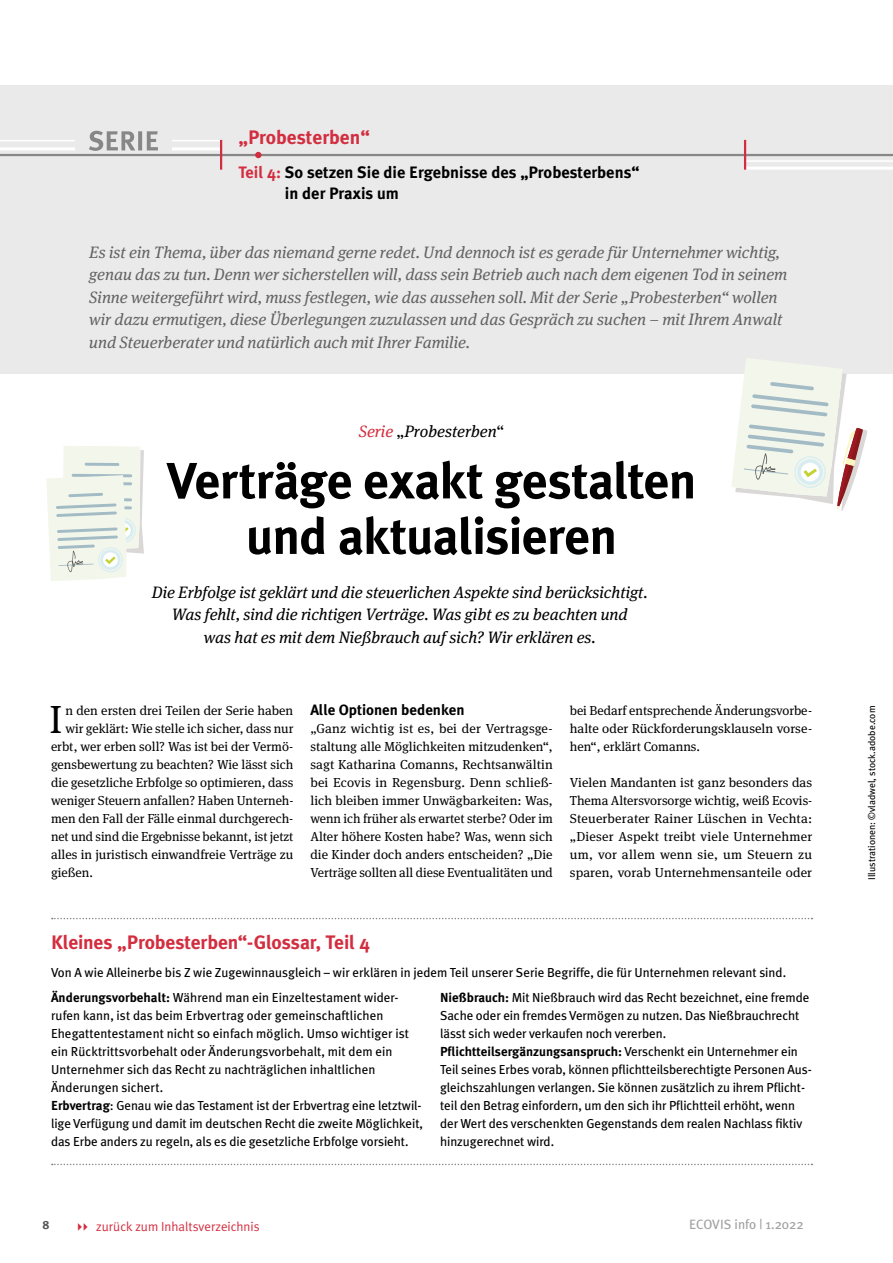
<style>
.page{position:relative;width:893px;height:1263px;background:#fff}
.page>*{position:absolute;margin:0;border:0;box-sizing:border-box;transform-origin:0 0}
.Headline_34_37pt{font:700 51px/55.5px "Meta Plus";letter-spacing:-.015em;color:#000;text-align:center}
.Fließtext__Initale{font:39.15px "Meta Serif OT";color:#000}
.x_Marginal_Head_13_P{font:700 19.5px "Meta Plus";letter-spacing:-.005em;color:#d32e3f}
.Vorspann{font:italic 16.5px/22.5px "Meta Serif OT";color:#646363}
.Vorspann-2{font:italic 16.5px/22.5px "Meta Serif OT";color:#000;text-align:center}
.t1{font:700 16.5px/21px "Meta Plus";color:#000}
.Dachzeile{font:italic 16.5px "Meta Serif OT";color:#000}
.Fließtext{font:700 15px "Meta Plus";color:#000}
.t2{font:13.5px "Meta Plus";color:#a1a1a1}
.Marginal_Text{font:13.05px/18px "Meta Plus";letter-spacing:-.005em;color:#000}
.Fließtext-2{font:13.05px/18px "Meta Serif OT";letter-spacing:.005em;color:#000;text-align:justify}
.Fließtext__Initale-2{font:13.05px "Meta Serif OT";color:#000}
.Marginal_Text__Linie{font:13.05px "Meta Plus";color:#000}
.t3{font:13.05px "Meta Plus Normal";color:#d32e3f}
.t4{font:700 12px "Meta Plus";color:#575756}
.Bildunterschrift{font:9.75px "Meta Plus";color:#000}
.s1{color:#d32e3f}
.s2{font-style:normal}
.s3{font-weight:700}
</style>
<div class="page">
<div style="left:0;top:85px;width:893px;height:288px;background:#eaeaea"></div>
<hr style="left:0;top:154px;width:893px;height:2px;background:#878787">
<hr style="left:0;top:140px;width:221px;height:1px;background:#fff">
<hr style="left:0;top:147px;width:221px;height:3px;background:#fff">
<div style="left:75px;top:133px;width:97px;height:19px;background:#eaeaea"></div>
<hr style="left:220px;top:140px;width:2px;height:30px;background:#d32e3f">
<svg style="left:255px;top:152px;width:6px;height:6px"></svg>
<svg style="left:89px;top:131px;width:69px;height:20px"></svg>
<hr style="left:746px;top:160px;width:147px;height:2px;background:#fff">
<hr style="left:745px;top:167px;width:148px;height:3px;background:#fff">
<hr style="left:744px;top:140px;width:2px;height:30px;background:#d32e3f">
<svg style="left:731px;top:358px;width:137px;height:153px"></svg>
<svg style="left:46px;top:446px;width:98px;height:135px;background:#eaefe8"></svg>
<svg style="left:52px;top:918px;width:760px;height:1px"></svg>
<svg style="left:52px;top:1164px;width:760px;height:1px"></svg>
<p class="x_Marginal_Head_13_P" style="left:238px;top:126px;width:133px">„Probesterben“</p>
<p class="t1" style="left:285px;top:162px;width:356px;text-indent:-46px"><span class="s1">Teil 4:</span> So setzen Sie die Ergebnisse des „Probesterbens“ in der Praxis um</p>
<p class="Vorspann" style="left:89px;top:241px;width:699px">Es ist ein Thema, über das niemand gerne redet. Und dennoch ist es gerade für Unternehmer wichtig, genau das zu tun. Denn wer sicherstellen will, dass sein Betrieb auch nach dem eigenen Tod in seinem Sinne weitergeführt wird, muss festlegen, wie das aussehen soll. Mit der Serie „Probesterben“ wollen wir dazu ermutigen, diese Überlegungen zuzulassen und das Gespräch zu suchen – mit Ihrem Anwalt und Steuerberater und natürlich auch mit Ihrer Familie.</p>
<p class="Dachzeile" style="left:359px;top:421px;width:147px"><span class="s1">Serie</span> <span class="s2">„</span>Probesterben<span class="s2">“</span></p>
<p class="Headline_34_37pt" style="left:167px;top:453px;width:531px">Verträge exakt gestalten und aktualisieren</p>
<p class="Vorspann-2" style="left:152px;top:581px;width:497px">Die Erbfolge ist geklärt und die steuerlichen Aspekte sind berücksichtigt.<br>Was fehlt, sind die richtigen Verträge. Was gibt es zu beachten und<br>was hat es mit dem Nießbrauch auf sich? Wir erklären es.</p>
<p class="Fließtext__Initale" style="left:50px;top:697px;width:14px">I</p>
<p class="Fließtext__Initale-2" style="left:65px;top:703px;width:229px">n den ersten drei Teilen der Serie haben</p>
<p class="Fließtext__Initale-2" style="left:65px;top:721px;width:230px">wir geklärt: Wie stelle ich sicher, dass nur</p>
<p class="Fließtext__Initale-2" style="left:51px;top:739px;width:244px">erbt, wer erben soll? Was ist bei der Vermö-</p>
<p class="Fließtext__Initale-2" style="left:51px;top:757px;width:244px">gensbewertung zu beachten? Wie lässt sich</p>
<p class="Fließtext__Initale-2" style="left:51px;top:775px;width:244px">die gesetzliche Erbfolge so optimieren, dass</p>
<p class="Fließtext__Initale-2" style="left:51px;top:793px;width:244px">weniger Steuern anfallen? Haben Unterneh-</p>
<p class="Fließtext__Initale-2" style="left:51px;top:811px;width:244px">men den Fall der Fälle einmal durchgerech-</p>
<p class="Fließtext__Initale-2" style="left:51px;top:829px;width:244px">net und sind die Ergebnisse bekannt, ist jetzt</p>
<p class="Fließtext__Initale-2" style="left:51px;top:847px;width:244px">alles in juristisch einwandfreie Verträge zu</p>
<p class="Fließtext__Initale-2" style="left:51px;top:865px;width:43px">gießen.</p>
<p class="Fließtext" style="left:310px;top:701px;width:156px">Alle Optionen bedenken</p>
<p class="Fließtext-2" style="left:310px;top:720px;width:244px">„Ganz wichtig ist es, bei der Vertragsge&shy;staltung alle Möglichkeiten mitzudenken“, sagt Katharina Comanns, Rechtsanwältin bei Ecovis in Regensburg. Denn schließ&shy;lich bleiben immer Unwägbarkeiten: Was, wenn ich früher als erwartet sterbe? Oder im Alter höhere Kosten habe? Was, wenn sich die Kinder doch anders entscheiden? „Die Verträge sollten all diese Eventualitäten und</p>
<p class="Fließtext-2" style="left:570px;top:702px;width:244px">bei Bedarf entsprechende Änderungsvorbe&shy;halte oder Rückforderungsklauseln vorse&shy;hen“, erklärt Comanns.</p>
<p class="Fließtext-2" style="left:570px;top:774px;width:244px">Vielen Mandanten ist ganz besonders das Thema Altersvorsorge wichtig, weiß Ecovis-Steuerberater Rainer Lüschen in Vechta: „Dieser Aspekt treibt viele Unternehmer um, vor allem wenn sie, um Steuern zu sparen, vorab Unternehmensanteile oder</p>
<p class="x_Marginal_Head_13_P" style="left:51px;top:931px;width:321px">Kleines „Probesterben“-Glossar, Teil 4</p>
<p class="Marginal_Text__Linie" style="left:51px;top:965px;width:737px">Von A wie Alleinerbe bis Z wie Zugewinnausgleich – wir erklären in jedem Teil unserer Serie Begriffe, die für Unternehmen relevant sind.</p>
<p class="Marginal_Text" style="left:51px;top:988px;width:360px"><span class="s3">Änderungsvorbehalt:</span> Während man ein Einzeltestament wider&shy;rufen kann, ist das beim Erbvertrag oder gemeinschaftlichen Ehegattentestament nicht so einfach möglich. Umso wichtiger ist ein Rücktrittsvorbehalt oder Änderungsvorbehalt, mit dem ein Unternehmer sich das Recht zu nachträglichen inhaltlichen Änderungen sichert.</p>
<p class="Marginal_Text" style="left:51px;top:1096px;width:373px;text-align:justify"><span class="s3">Erbvertrag</span>: Genau wie das Testament ist der Erbvertrag eine letztwil&shy;lige Verfügung und damit im deutschen Recht die zweite Möglichkeit, das Erbe anders zu regeln, als es die gesetzliche Erbfolge vorsieht.</p>
<p class="Marginal_Text" style="left:440px;top:988px;width:371px"><span class="s3">Nießbrauch:</span> Mit Nießbrauch wird das Recht bezeichnet, eine fremde<br>Sache oder ein fremdes Vermögen zu nutzen. Das Nießbrauchrecht lässt sich weder verkaufen noch vererben.</p>
<p class="Marginal_Text" style="left:440px;top:1042px;width:373px"><span class="s3">Pflichtteilsergänzungsanspruch:</span> Verschenkt ein Unternehmer ein Teil seines Erbes vorab, können pflichtteilsberechtigte Personen Aus&shy;gleichszahlungen verlangen. Sie können zusätzlich zu ihrem Pflicht&shy;teil den Betrag einfordern, um den sich ihr Pflichtteil erhöht, wenn der Wert des verschenkten Gegenstands dem realen Nachlass fiktiv hinzugerechnet wird.</p>
<p class="t4" style="left:43px;top:1218px;width:9px">8</p>
<p class="t3" style="left:96px;top:1219px;width:165px">zurück zum Inhaltsverzeichnis</p>
<p class="t2" style="left:689px;top:1216px;width:116px">ECOVIS info | 1.2022</p>
<p class="Bildunterschrift" style="left:866px;top:880px;width:176px;rotate:-90deg">Illustrationen: ©vladwel, stock.adobe.com</p>
</div>
